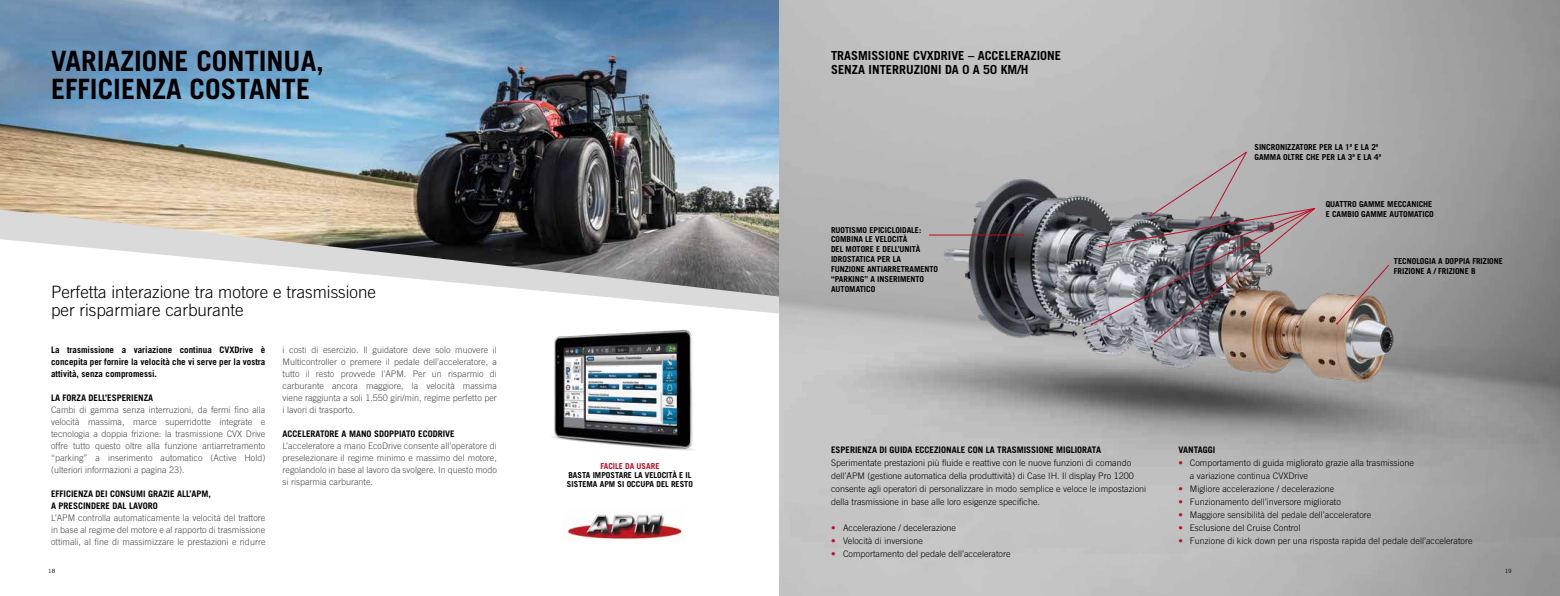
<style>
.page{position:relative;width:1560px;height:596px;background:#fff}
.page>*{position:absolute;margin:0;border:0;box-sizing:border-box;transform-origin:0 0}
.t1{font:700 28px/28px "Trade Gothic LT Pro";color:#000}
.t2{font:300 17px/18px "Trade Gothic LT Pro";color:#000}
.t3{font:700 12.5px/14.5px "Trade Gothic LT Pro";color:#000}
.t4{font:300 9px/12px "Trade Gothic LT Pro";color:#4a4a49;text-align:justify}
.t5{font:300 9px/13px "Trade Gothic LT Pro";color:#000}
.t6{font:700 9px/12px "Trade Gothic LT Pro";color:#000;text-align:justify}
.t7{font:700 8.2px/9.8px "Trade Gothic LT Pro";color:#000}
.t8{font:700 8.2px "Trade Gothic LT Std";color:#c10b25}
.t9{font:5.8px "Trade Gothic LT Pro";color:#000}
.s1{color:#c10b25}
</style>
<div class="page">
<img style="left:0;top:0;width:780px;height:209px">
<svg style="left:0;top:209px;width:780px;height:179px"></svg>
<img style="left:780px;top:0;width:779px;height:595px">
<img style="left:940px;top:149px;width:481px;height:170px">
<img style="left:780px;top:554px;width:779px;height:24px">
<svg style="left:1335px;top:264px;width:54px;height:55px;background:#9f9591"></svg>
<hr style="left:928px;top:235px;width:94px;height:1px;background:#c10b25">
<svg style="left:1090px;top:151px;width:225px;height:168px;background:#989395"></svg>
<img style="left:518px;top:311px;width:222px;height:140px">
<img style="left:563px;top:514px;width:120px;height:27px">
<img style="left:780px;top:319px;width:779px;height:235px">
<h1 class="t1" style="left:51px;top:46px;width:274px">VARIAZIONE CONTINUA,<br>EFFICIENZA COSTANTE</h1>
<h2 class="t2" style="left:51px;top:282px;width:326px">Perfetta interazione tra motore e trasmissione per risparmiare carburante</h2>
<p class="t6" style="left:51px;top:343px;width:216px">La trasmissione a variazione continua CVXDrive è concepita per fornire la velocità che vi serve per la vostra attività, senza compromessi.</p>
<p class="t6" style="left:51px;top:391px;width:104px">LA FORZA DELL’ESPERIENZA</p>
<p class="t4" style="left:51px;top:403px;width:216px">Cambi di gamma senza interruzioni, da fermi fino alla velocità massima, marce superridotte integrate e tecnologia a doppia frizione: la trasmissione CVX Drive offre tutto questo oltre alla funzione antiarretramento “parking” a inserimento automatico (Active Hold) (ulteriori informazioni a pagina 23).</p>
<p class="t6" style="left:51px;top:487px;width:161px">EFFICIENZA DEI CONSUMI GRAZIE ALL’APM,<br>A PRESCINDERE DAL LAVORO</p>
<p class="t4" style="left:51px;top:511px;width:216px">L’APM controlla automaticamente la velocità del trattore in base al regime del motore e al rapporto di trasmissione ottimali, al fine di massimizzare le prestazioni e ridurre</p>
<p class="t4" style="left:282px;top:343px;width:216px">i costi di esercizio. Il guidatore deve solo muovere il Multicontroller o premere il pedale dell’acceleratore, a tutto il resto provvede l’APM. Per un risparmio di carburante ancora maggiore, la velocità massima viene raggiunta a soli 1.550 giri/min, regime perfetto per i lavori di trasporto.</p>
<p class="t6" style="left:282px;top:427px;width:174px">ACCELERATORE A MANO SDOPPIATO ECODRIVE</p>
<p class="t4" style="left:282px;top:439px;width:216px">L’acceleratore a mano EcoDrive consente all’operatore di preselezionare il regime minimo e massimo del motore, regolandolo in base al lavoro da svolgere. In questo modo si risparmia carburante.</p>
<p class="t8" style="left:600px;top:460px;width:60px">FACILE DA USARE</p>
<p class="t7" style="left:567px;top:470px;width:127px;line-height:9px">BASTA IMPOSTARE LA VELOCITÀ E IL<br>SISTEMA APM SI OCCUPA DEL RESTO</p>
<h3 class="t3" style="left:831px;top:48px;width:231px">TRASMISSIONE CVXDRIVE – ACCELERAZIONE<br>SENZA INTERRUZIONI DA 0 A 50 KM/H</h3>
<p class="t7" style="left:831px;top:224px;width:109px">RUOTISMO EPICICLOIDALE:<br>COMBINA LE VELOCITÀ<br>DEL MOTORE E DELL’UNITÀ<br>IDROSTATICA PER LA<br>FUNZIONE ANTIARRETRAMENTO “PARKING” A INSERIMENTO<br>AUTOMATICO</p>
<p class="t7" style="left:1254px;top:142px;width:128px">SINCRONIZZATORE PER LA 1ª E LA 2ª<br>GAMMA OLTRE CHE PER LA 3ª E LA 4ª</p>
<p class="t7" style="left:1325px;top:199px;width:110px">QUATTRO GAMME MECCANICHE<br>E CAMBIO GAMME AUTOMATICO</p>
<p class="t7" style="left:1393px;top:256px;width:110px">TECNOLOGIA A DOPPIA FRIZIONE<br>FRIZIONE A / FRIZIONE B</p>
<p class="t6" style="left:831px;top:443px;width:271px">ESPERIENZA DI GUIDA ECCEZIONALE CON LA TRASMISSIONE MIGLIORATA</p>
<p class="t5" style="left:831px;top:455px;width:316px">Sperimentate prestazioni più fluide e reattive con le nuove funzioni di comando dell’APM (gestione automatica della produttività) di Case IH. Il display Pro 1200 consente agli operatori di personalizzare in modo semplice e veloce le impostazioni della trasmissione in base alle loro esigenze specifiche.</p>
<p class="t5" style="left:831px;top:520px;width:126px"><span class="s1">•</span> Accelerazione / decelerazione</p>
<p class="t5" style="left:831px;top:533px;width:93px"><span class="s1">•</span> Velocità di inversione</p>
<p class="t5" style="left:831px;top:546px;width:181px"><span class="s1">•</span> Comportamento del pedale dell’acceleratore</p>
<p class="t6" style="left:1178px;top:443px;width:38px">VANTAGGI</p>
<p class="t5" style="left:1189px;top:455px;width:225px;text-indent:-11px"><span class="s1">•</span> Comportamento di guida migliorato grazie alla trasmissione a variazione continua CVXDrive</p>
<p class="t5" style="left:1178px;top:481px;width:157px"><span class="s1">•</span> Migliore accelerazione / decelerazione</p>
<p class="t5" style="left:1178px;top:494px;width:164px"><span class="s1">•</span> Funzionamento dell’inversore migliorato</p>
<p class="t5" style="left:1178px;top:507px;width:194px"><span class="s1">•</span> Maggiore sensibilità del pedale dell’acceleratore</p>
<p class="t5" style="left:1178px;top:520px;width:123px"><span class="s1">•</span> Esclusione del Cruise Control</p>
<p class="t5" style="left:1178px;top:533px;width:295px"><span class="s1">•</span> Funzione di kick down per una risposta rapida del pedale dell’acceleratore</p>
<p class="t9" style="left:48px;top:566px;width:9px">18</p>
<p class="t9" style="left:1504px;top:566px;width:9px">19</p>
</div>
